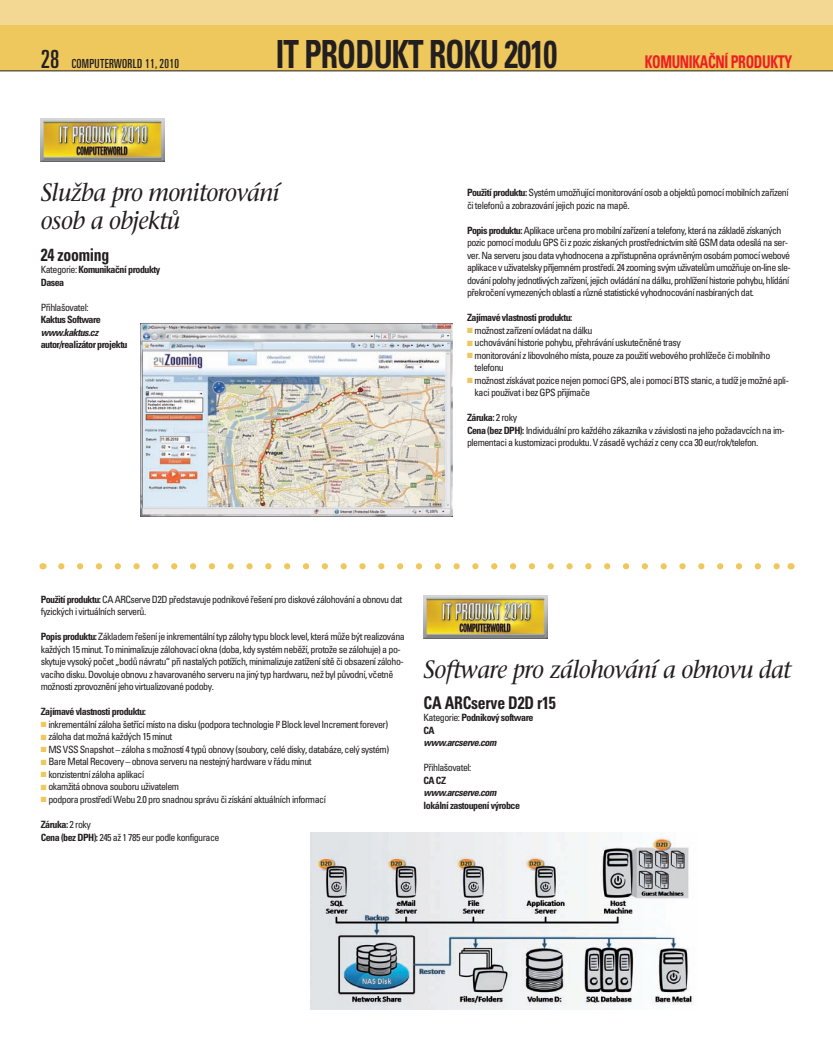
<style>
.page{position:relative;width:833px;height:1053px;background:#fff}
.page>*{position:absolute;margin:0;border:0;box-sizing:border-box;transform-origin:0 0}
.t1{font:700 condensed 38.75px "Univers CE";letter-spacing:-.025em;color:#231f20;scale:.8 1}
.t2{font:italic 25px/28.8px "Stone Serif CE";letter-spacing:-.025em;color:#231f20;scale:.95 1}
.t3{font:700 condensed 17.5px "Univers CE";letter-spacing:-.015em;color:#231f20;scale:.9 1}
.t4{font:700 condensed 17.5px "Univers CE";letter-spacing:-.025em;color:#ee1d23;scale:.8 1}
.t5{font:ultra-condensed 12.5px "Univers CE";letter-spacing:.025em;color:#231f20}
.t6{font:condensed 10px/12.5px "Univers CE";letter-spacing:-.05em;color:#231f20}
.t7{font:700 condensed 10px/12.5px "Univers CE";letter-spacing:-.05em;color:#231f20}
.t8{font:italic 700 condensed 10px "Univers CE";letter-spacing:-.05em;color:#231f20}
.s1{font-size:25px}
.s2{font-weight:400}
.s3{font-weight:700}
.s4{color:#eec75d}
</style>
<div class="page">
<div style="left:0;top:19px;width:833px;height:52px;background:#eec75d"></div>
<img style="left:41px;top:119px;width:124px;height:42px">
<img style="left:423px;top:595px;width:125px;height:43px">
<svg style="left:44px;top:563px;width:746px;height:6px"></svg>
<svg style="left:61px;top:563px;width:720px;height:6px"></svg>
<hr style="left:0;top:71px;width:833px;height:1px;background:#231f20">
<div style="left:0;top:0;width:833px;height:25px;background:#f3d893"></div>
<img style="left:141px;top:323px;width:311px;height:193px">
<img style="left:310px;top:832px;width:385px;height:177px">
<p class="t5" style="left:41px;top:59px;width:140px"><span class="s1">28</span> COMPUTERWORLD 11, 2010</p>
<h1 class="t1" style="left:276px;top:39px;width:353px">IT PRODUKT ROKU 2010</h1>
<h3 class="t4" style="left:645px;top:55px;width:186px">KOMUNIKAČNÍ PRODUKTY</h3>
<h2 class="t2" style="left:41px;top:180px;width:253px">Služba pro monitorování osob a objektů</h2>
<h3 class="t3" style="left:41px;top:247px;width:78px">24 zooming</h3>
<p class="t7" style="left:41px;top:264px;width:121px"><span class="s2">Kategorie:</span> Komunikační produkty<br>Dasea</p>
<p class="t6" style="left:41px;top:301px;width:49px">Přihlašovatel:</p>
<p class="t7" style="left:41px;top:314px;width:62px">Kaktus Software</p>
<p class="t8" style="left:41px;top:328px;width:59px">www.kaktus.cz</p>
<p class="t7" style="left:41px;top:339px;width:88px">autor/realizátor projektu</p>
<p class="t6" style="left:467px;top:187px;width:323px"><span class="s3">Použití produktu:</span> Systém umožňující monitorování osob a objektů pomocí mobilních zařízení či telefonů a zobrazování jejich pozic na mapě.</p>
<p class="t6" style="left:467px;top:225px;width:325px"><span class="s3">Popis produktu:</span> Aplikace určena pro mobilní zařízení a telefony, která na základě získaných pozic pomocí modulu GPS či z pozic získaných prostřednictvím sítě GSM data odesílá na ser&shy;ver. Na serveru jsou data vyhodnocena a zpřístupněna oprávněným osobám pomocí webové aplikace v uživatelsky příjemném prostředí. 24 zooming svým uživatelům umožňuje on-line sle&shy;dování polohy jednotlivých zařízení, jejich ovládání na dálku, prohlížení historie pohybu, hlídání překročení vymezených oblastí a různé statistické vyhodnocování nasbíraných dat.</p>
<p class="t7" style="left:467px;top:312px;width:107px">Zajímavé vlastnosti produktu:</p>
<p class="t6" style="left:467px;top:325px;width:127px"><span class="s4">■</span> možnost zařízení ovládat na dálku</p>
<p class="t6" style="left:467px;top:337px;width:215px"><span class="s4">■</span> uchovávání historie pohybu, přehrávání uskutečněné trasy</p>
<p class="t6" style="left:474px;top:350px;width:297px;text-indent:-8px"><span class="s4">■</span> monitorování z libovolného místa, pouze za použití webového prohlížeče či mobilního telefonu</p>
<p class="t6" style="left:474px;top:375px;width:316px;text-indent:-8px"><span class="s4">■</span> možnost získávat pozice nejen pomocí GPS, ale i pomocí BTS stanic, a tudíž je možné apli&shy;kaci používat i bez GPS přijímače</p>
<p class="t6" style="left:467px;top:412px;width:319px"><span class="s3">Záruka:</span> 2 roky<br><span class="s3">Cena (bez DPH):</span> Individuální pro každého zákazníka v závislosti na jeho požadavcích na im&shy;plementaci a kustomizaci produktu. V zásadě vychází z ceny cca 30 eur/rok/telefon.</p>
<p class="t6" style="left:41px;top:593px;width:363px"><span class="s3">Použití produktu:</span> CA ARCserve D2D představuje podnikové řešení pro diskové zálohování a obnovu dat fyzických i virtuálních serverů.</p>
<p class="t6" style="left:41px;top:631px;width:365px"><span class="s3">Popis produktu:</span> Základem řešení je inkrementální typ zálohy typu block level, která může být realizována každých 15 minut. To minimalizuje zálohovací okna (doba, kdy systém neběží, protože se zálohuje) a po&shy;skytuje vysoký počet „bodů návratu“ při nastalých potížích, minimalizuje zatížení sítě či obsazení záloho&shy;vacího disku. Dovoluje obnovu z havarovaného serveru na jiný typ hardwaru, než byl původní, včetně možnosti zprovoznění jeho virtualizované podoby.</p>
<p class="t7" style="left:41px;top:706px;width:107px">Zajímavé vlastnosti produktu:</p>
<p class="t6" style="left:41px;top:718px;width:349px"><span class="s4">■</span> inkrementální záloha šetřící místo na disku (podpora technologie I² Block level Increment forever)</p>
<p class="t6" style="left:41px;top:731px;width:133px"><span class="s4">■</span> záloha dat možná každých 15 minut</p>
<p class="t6" style="left:41px;top:743px;width:350px"><span class="s4">■</span> MS VSS Snapshot – záloha s možností 4 typů obnovy (soubory, celé disky, databáze, celý systém)</p>
<p class="t6" style="left:41px;top:756px;width:272px"><span class="s4">■</span> Bare Metal Recovery – obnova serveru na nestejný hardware v řádu minut</p>
<p class="t6" style="left:41px;top:768px;width:105px"><span class="s4">■</span> konzistentní záloha aplikací</p>
<p class="t6" style="left:41px;top:781px;width:140px"><span class="s4">■</span> okamžitá obnova souboru uživatelem</p>
<p class="t6" style="left:41px;top:793px;width:287px"><span class="s4">■</span> podpora prostředí Webu 2.0 pro snadnou správu či získání aktuálních informací</p>
<p class="t6" style="left:41px;top:818px;width:180px"><span class="s3">Záruka:</span> 2 roky<br><span class="s3">Cena (bez DPH):</span> 245 až 1 785 eur podle konfigurace</p>
<h2 class="t2" style="left:423px;top:656px;width:388px">Software pro zálohování a obnovu dat</h2>
<h3 class="t3" style="left:423px;top:695px;width:148px">CA ARCserve D2D r15</h3>
<p class="t7" style="left:423px;top:712px;width:111px"><span class="s2">Kategorie:</span> Podnikový software<br>CA</p>
<p class="t8" style="left:423px;top:738px;width:74px">www.arcserve.com</p>
<p class="t6" style="left:423px;top:762px;width:49px">Přihlašovatel:</p>
<p class="t7" style="left:423px;top:774px;width:24px">CA CZ</p>
<p class="t8" style="left:423px;top:788px;width:74px">www.arcserve.com</p>
<p class="t7" style="left:423px;top:799px;width:98px">lokální zastoupení výrobce</p>
</div>
